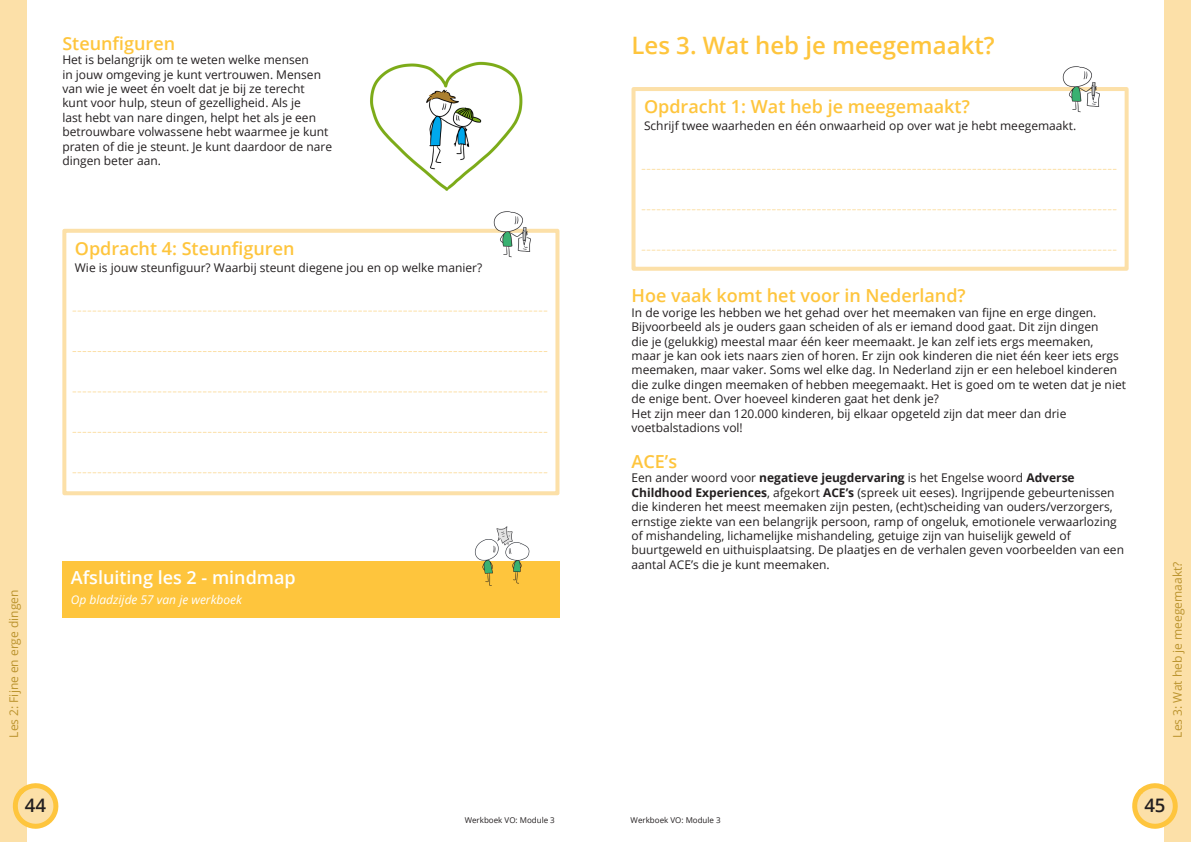
<style>
.page{position:relative;width:1191px;height:842px;background:#fff}
.page>*{position:absolute;margin:0;border:0;box-sizing:border-box;transform-origin:0 0}
.titelkoppen_lessen_2{font:600 24px "Open Sans";color:#fec53d}
.t1{font:600 18.6px "Open Sans";color:#231f20}
.Subkopje{font:600 18px "Open Sans";color:#fec53d}
.Subkopje-2{font:600 18px "Open Sans";color:#fff}
.Broodtekst{font:12px/14.4px "Open Sans";color:#231f20}
.Broodtekst-2{font:12px "Open Sans";color:#bb932d}
.afsluiting_les_pagina_doorverwijzing{font:italic 12px "Open Sans";color:#fff}
.t2{font:8px "Open Sans";color:#231f20}
.s1{font-weight:700}
</style>
<div class="page">
<div style="left:1164px;top:0;width:27px;height:842px;background:#fce0a8"></div>
<div style="left:0;top:0;width:27px;height:842px;background:#fce0a8"></div>
<svg style="left:1132px;top:783px;width:46px;height:46px"></svg>
<svg style="left:12px;top:783px;width:47px;height:46px"></svg>
<img style="left:370px;top:61px;width:153px;height:130px">
<div style="left:62px;top:229px;width:497px;height:266px;border:4px solid #fce0a8"></div>
<svg style="left:73px;top:311px;width:474px;height:1px"></svg>
<svg style="left:73px;top:351px;width:474px;height:1px"></svg>
<svg style="left:73px;top:391px;width:474px;height:1px"></svg>
<svg style="left:73px;top:432px;width:474px;height:1px"></svg>
<svg style="left:73px;top:472px;width:474px;height:1px"></svg>
<img style="left:490px;top:211px;width:41px;height:47px">
<div style="left:62px;top:561px;width:497px;height:57px;background:#fec53d"></div>
<img style="left:474px;top:526px;width:56px;height:60px">
<div style="left:631px;top:87px;width:497px;height:184px;border:4px solid #fce0a8"></div>
<svg style="left:642px;top:169px;width:474px;height:1px"></svg>
<svg style="left:642px;top:209px;width:474px;height:1px"></svg>
<svg style="left:642px;top:250px;width:474px;height:1px"></svg>
<img style="left:1059px;top:66px;width:41px;height:47px">
<p class="Subkopje" style="left:62px;top:31px;width:114px">Steunfiguren</p>
<p class="Broodtekst" style="left:62px;top:52px;width:271px">Het is belangrijk om te weten welke mensen<br>in jouw omgeving je kunt vertrouwen. Mensen van wie je weet én voelt dat je bij ze terecht kunt voor hulp, steun of gezelligheid. Als je<br>last hebt van nare dingen, helpt het als je een betrouwbare volwassene hebt waarmee je kunt praten of die je steunt. Je kunt daardoor de nare dingen beter aan.</p>
<p class="titelkoppen_lessen_2" style="left:631px;top:29px;width:365px">Les 3. Wat heb je meegemaakt?</p>
<p class="Subkopje" style="left:644px;top:94px;width:327px">Opdracht 1: Wat heb je meegemaakt?</p>
<p class="Broodtekst" style="left:644px;top:118px;width:434px">Schrijf twee waarheden en één onwaarheid op over wat je hebt meegemaakt.</p>
<p class="Subkopje" style="left:75px;top:236px;width:221px">Opdracht 4: Steunfiguren</p>
<p class="Broodtekst" style="left:75px;top:260px;width:409px">Wie is jouw steunfiguur? Waarbij steunt diegene jou en op welke manier?</p>
<p class="Broodtekst-2" style="left:6px;top:737px;width:149px;rotate:-90deg">Les 2: Fijne en erge dingen</p>
<p class="Subkopje-2" style="left:71px;top:565px;width:226px">Afsluiting les 2 - mindmap</p>
<p class="afsluiting_les_pagina_doorverwijzing" style="left:71px;top:591px;width:173px">Op bladzijde 57 van je werkboek</p>
<p class="Subkopje" style="left:631px;top:283px;width:336px">Hoe vaak komt het voor in Nederland?</p>
<p class="Broodtekst" style="left:631px;top:305px;width:496px">In de vorige les hebben we het gehad over het meemaken van fijne en erge dingen.<br>Bijvoorbeeld als je ouders gaan scheiden of als er iemand dood gaat. Dit zijn dingen<br>die je (gelukkig) meestal maar één keer meemaakt. Je kan zelf iets ergs meemaken,<br>maar je kan ook iets naars zien of horen. Er zijn ook kinderen die niet één keer iets ergs meemaken, maar vaker. Soms wel elke dag. In Nederland zijn er een heleboel kinderen die zulke dingen meemaken of hebben meegemaakt. Het is goed om te weten dat je niet de enige bent. Over hoeveel kinderen gaat het denk je?</p>
<p class="Broodtekst" style="left:631px;top:406px;width:436px">Het zijn meer dan 120.000 kinderen, bij elkaar opgeteld zijn dat meer dan drie voetbalstadions vol!</p>
<p class="Subkopje" style="left:631px;top:449px;width:47px">ACE’s</p>
<p class="Broodtekst" style="left:631px;top:470px;width:494px">Een ander woord voor <span class="s1">negatieve jeugdervaring</span> is het Engelse woord <span class="s1">Adverse Childhood Experiences</span>, afgekort <span class="s1">ACE’s</span> (spreek uit eeses). Ingrijpende gebeurtenissen die kinderen het meest meemaken zijn pesten, (echt)scheiding van ouders/verzorgers, ernstige ziekte van een belangrijk persoon, ramp of ongeluk, emotionele verwaarlozing of mishandeling, lichamelijke mishandeling, getuige zijn van huiselijk geweld of buurtgeweld en uithuisplaatsing. De plaatjes en de verhalen geven voorbeelden van een aantal ACE’s die je kunt meemaken.</p>
<p class="Broodtekst-2" style="left:1169px;top:737px;width:177px;rotate:-90deg">Les 3: Wat heb je meegemaakt?</p>
<h2 class="t1" style="left:25px;top:793px;width:23px">44</h2>
<h2 class="t1" style="left:1144px;top:793px;width:23px">45</h2>
<p class="t2" style="left:465px;top:814px;width:92px">Werkboek VO: Module 3</p>
<p class="t2" style="left:630px;top:814px;width:92px">Werkboek VO: Module 3</p>
</div>
